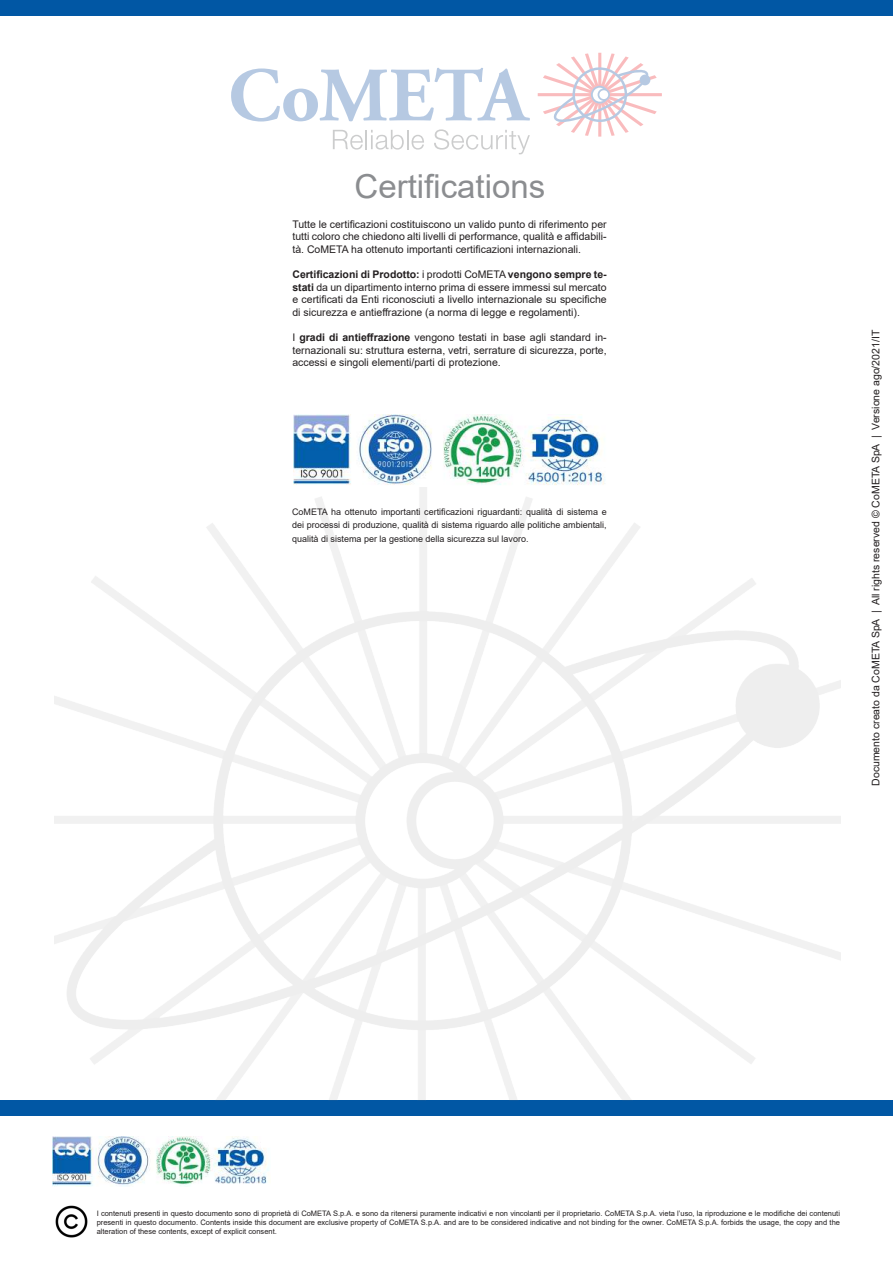
<style>
.page{position:relative;width:893px;height:1263px;background:#fff}
.page>*{position:absolute;margin:0;border:0;box-sizing:border-box;transform-origin:0 0}
.t1{font:33px "Arial";color:#8b8d90}
.t2{font:10.5px/12.6px "Arial";color:#231f20;text-align:justify}
.t3{font:9px/13.5px "Arial";color:#231f20;text-align:justify}
.t4{font:7.5px/9px "Arial";color:#231f20;text-align:justify}
.s1{font-weight:700}
</style>
<div class="page">
<div style="left:0;top:0;width:893px;height:16px;background:#0157a4"></div>
<svg style="left:231px;top:68px;width:299px;height:54px"></svg>
<svg style="left:538px;top:53px;width:124px;height:84px"></svg>
<svg style="left:333px;top:130px;width:91px;height:20px"></svg>
<svg style="left:434px;top:129px;width:96px;height:25px"></svg>
<img style="left:55px;top:1205px;width:33px;height:33px">
<div style="left:0;top:1100px;width:893px;height:16px;background:#0157a4"></div>
<img style="left:53px;top:1137px;width:216px;height:49px">
<img style="left:294px;top:415px;width:311px;height:70px">
<h1 class="t1" style="left:355px;top:164px;width:192px">Certifications</h1>
<p class="t2" style="left:292px;top:218px;width:316px">Tutte le certificazioni costituiscono un valido punto di riferimento per tutti coloro che chiedono alti livelli di performance, qualità e affidabili&shy;tà. CoMETA ha ottenuto importanti certificazioni internazionali.</p>
<p class="t2" style="left:292px;top:268px;width:316px"><span class="s1">Certificazioni di Prodotto:</span> i prodotti CoMETA <span class="s1">vengono sempre te&shy;stati</span> da un dipartimento interno prima di essere immessi sul mercato e certificati da Enti riconosciuti a livello internazionale su specifiche di sicurezza e antieffrazione (a norma di legge e regolamenti).</p>
<p class="t2" style="left:292px;top:331px;width:316px">I <span class="s1">gradi di antieffrazione</span> vengono testati in base agli standard in&shy;ternazionali su: struttura esterna, vetri, serrature di sicurezza, porte, accessi e singoli elementi/parti di protezione.</p>
<p class="t3" style="left:292px;top:505px;width:316px">CoMETA ha ottenuto importanti certificazioni riguardanti: qualità di sistema e dei processi di produzione, qualità di sistema riguardo alle politiche ambientali, qualità di sistema per la gestione della sicurezza sul lavoro.</p>
<p class="t2" style="left:869px;top:786px;width:457px;rotate:-90deg">Documento creato da CoMETA SpA | All rights reserved © CoMETA SpA | Versione ago/2021/IT</p>
<p class="t4" style="left:97px;top:1208px;width:745px">I contenuti presenti in questo documento sono di proprietà di CoMETA S.p.A. e sono da ritenersi puramente indicativi e non vincolanti per il proprietario. CoMETA S.p.A. vieta l’uso, la riproduzione e le modifiche dei contenuti presenti in questo documento. Contents inside this document are exclusive property of CoMETA S.p.A. and are to be considered indicative and not binding for the owner. CoMETA S.p.A. forbids the usage, the copy and the alteration of these contents, except of explicit consent.</p>
</div>
